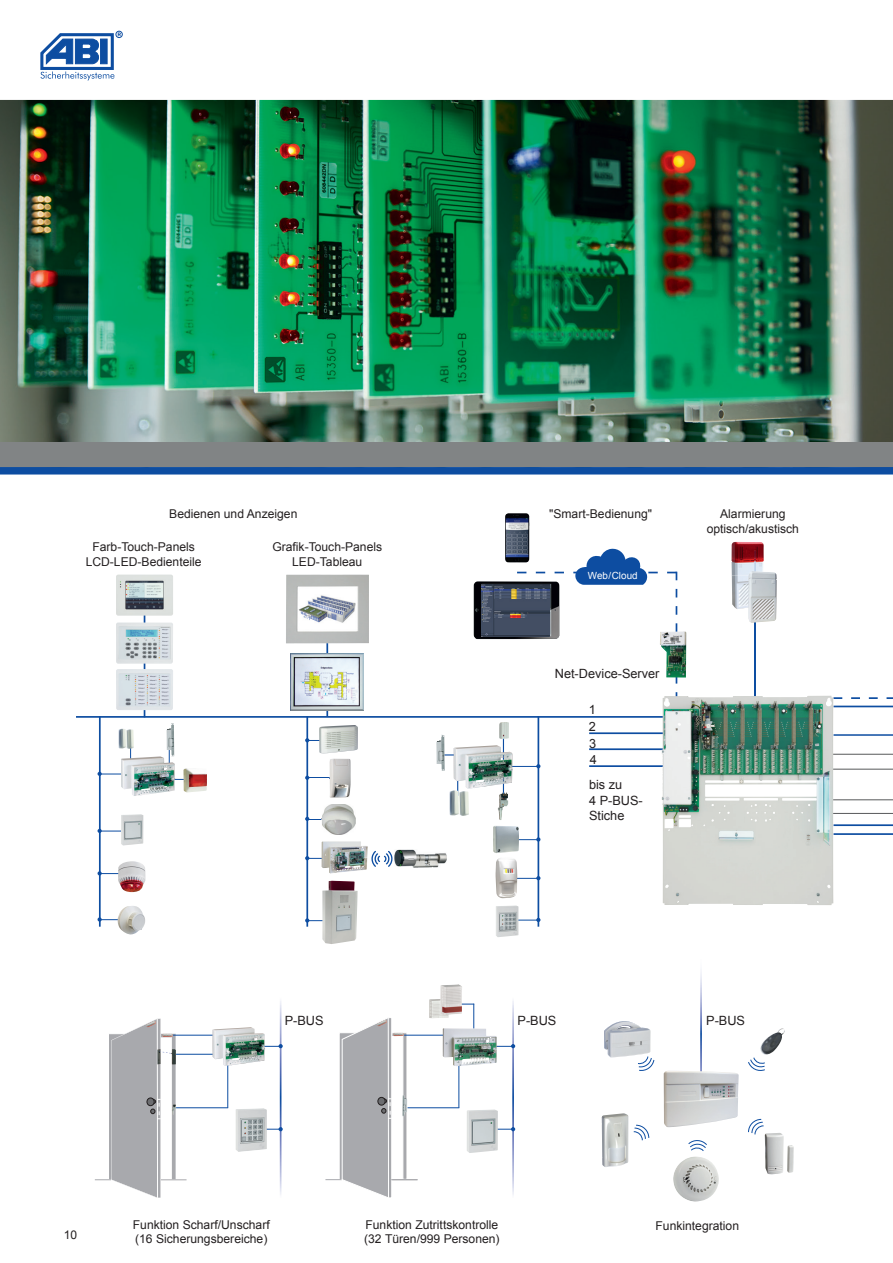
<style>
.page{position:relative;width:893px;height:1263px;background:#fff}
.page>*{position:absolute;margin:0;border:0;box-sizing:border-box;transform-origin:0 0}
.t1{font:12.75px/16.6px "Arial";color:#231f20}
.t2{font:12.15px/14.5px "Arial";color:#231f20;text-align:center}
.t3{font:12px "Arial";color:#231f20}
.t4{font:9.9px "Arial";color:#fff}
</style>
<div class="page">
<div style="left:116px;top:31px;width:7px;height:7px;border:1px solid #0d4da1;border-radius:50%"></div>
<svg style="left:40px;top:32px;width:81px;height:49px"></svg>
<img style="left:0;top:100px;width:893px;height:343px">
<div style="left:0;top:467px;width:893px;height:7px;background:#0d4da1"></div>
<div style="left:0;top:443px;width:893px;height:24px;background:#818485"></div>
<hr style="left:144px;top:583px;width:1px;height:134px;background:#0d4da1">
<hr style="left:326px;top:582px;width:2px;height:134px;background:#0d4da1">
<img style="left:116px;top:574px;width:57px;height:42px">
<img style="left:116px;top:622px;width:57px;height:42px">
<img style="left:116px;top:669px;width:57px;height:41px">
<img style="left:291px;top:654px;width:73px;height:56px">
<hr style="left:754px;top:551px;width:2px;height:170px;background:#0d4da1">
<svg style="left:771px;top:585px;width:6px;height:2px"></svg>
<img style="left:677px;top:631px;width:9px;height:46px">
<svg style="left:833px;top:697px;width:60px;height:2px"></svg>
<hr style="left:239px;top:1046px;width:41px;height:1px;background:#0d4da1">
<hr style="left:471px;top:1046px;width:41px;height:1px;background:#0d4da1">
<svg style="left:279px;top:1044px;width:4px;height:4px"></svg>
<svg style="left:511px;top:1044px;width:4px;height:4px"></svg>
<hr style="left:239px;top:1129px;width:41px;height:1px;background:#0d4da1">
<hr style="left:471px;top:1129px;width:41px;height:1px;background:#0d4da1">
<svg style="left:279px;top:1127px;width:4px;height:4px"></svg>
<svg style="left:511px;top:1127px;width:4px;height:4px"></svg>
<hr style="left:176px;top:1054px;width:58px;height:1px;background:#0d4da1">
<hr style="left:176px;top:1107px;width:52px;height:1px;background:#0d4da1">
<hr style="left:407px;top:1107px;width:52px;height:1px;background:#0d4da1">
<hr style="left:227px;top:1050px;width:1px;height:58px;background:#0d4da1">
<hr style="left:458px;top:1050px;width:1px;height:58px;background:#0d4da1">
<hr style="left:473px;top:1004px;width:1px;height:31px;background:#0d4da1">
<svg style="left:458px;top:1004px;width:16px;height:1px"></svg>
<img style="left:429px;top:999px;width:20px;height:19px">
<img style="left:440px;top:984px;width:18px;height:31px">
<img style="left:236px;top:1108px;width:31px;height:44px">
<img style="left:467px;top:1109px;width:31px;height:44px">
<svg style="left:95px;top:1018px;width:92px;height:180px"></svg>
<img style="left:286px;top:575px;width:83px;height:68px">
<img style="left:731px;top:542px;width:33px;height:64px">
<img style="left:754px;top:551px;width:2px;height:20px">
<img style="left:748px;top:571px;width:23px;height:52px">
<svg style="left:517px;top:548px;width:160px;height:148px"></svg>
<img style="left:602px;top:1113px;width:26px;height:54px">
<img style="left:604px;top:1021px;width:47px;height:36px">
<svg style="left:633px;top:1124px;width:16px;height:17px"></svg>
<svg style="left:748px;top:1119px;width:16px;height:16px"></svg>
<svg style="left:637px;top:1056px;width:17px;height:15px"></svg>
<svg style="left:688px;top:1140px;width:19px;height:11px"></svg>
<img style="left:760px;top:1028px;width:25px;height:27px">
<svg style="left:748px;top:1057px;width:17px;height:14px"></svg>
<img style="left:765px;top:1133px;width:29px;height:41px">
<img style="left:673px;top:1156px;width:46px;height:45px">
<img style="left:664px;top:1071px;width:75px;height:56px">
<svg style="left:325px;top:1018px;width:93px;height:180px"></svg>
<img style="left:474px;top:581px;width:85px;height:58px">
<img style="left:482px;top:585px;width:67px;height:52px">
<img style="left:505px;top:513px;width:24px;height:50px">
<hr style="left:589px;top:732px;width:156px;height:2px;background:#0d4da1">
<hr style="left:589px;top:748px;width:156px;height:2px;background:#0d4da1">
<hr style="left:589px;top:765px;width:156px;height:2px;background:#0d4da1">
<hr style="left:76px;top:716px;width:727px;height:2px;background:#0d4da1">
<hr style="left:99px;top:716px;width:2px;height:211px;background:#0d4da1">
<hr style="left:101px;top:830px;width:31px;height:1px;background:#0d4da1">
<img style="left:121px;top:814px;width:22px;height:31px">
<hr style="left:101px;top:773px;width:51px;height:1px;background:#0d4da1">
<hr style="left:165px;top:779px;width:42px;height:1px;background:#0d4da1">
<img style="left:183px;top:768px;width:24px;height:24px">
<img style="left:121px;top:756px;width:54px;height:40px">
<img style="left:167px;top:728px;width:4px;height:20px">
<img style="left:119px;top:729px;width:15px;height:20px">
<hr style="left:538px;top:716px;width:1px;height:211px;background:#0d4da1">
<hr style="left:486px;top:766px;width:51px;height:1px;background:#0d4da1">
<hr style="left:503px;top:737px;width:1px;height:59px;background:#0d4da1">
<img style="left:498px;top:792px;width:10px;height:28px">
<img style="left:450px;top:790px;width:19px;height:26px">
<img style="left:499px;top:722px;width:10px;height:17px">
<img style="left:436px;top:740px;width:5px;height:22px">
<img style="left:454px;top:745px;width:59px;height:44px">
<hr style="left:497px;top:878px;width:40px;height:1px;background:#0d4da1">
<img style="left:496px;top:858px;width:21px;height:40px">
<hr style="left:497px;top:839px;width:40px;height:1px;background:#0d4da1">
<img style="left:493px;top:826px;width:26px;height:27px">
<hr style="left:101px;top:919px;width:31px;height:1px;background:#0d4da1">
<img style="left:118px;top:906px;width:27px;height:28px">
<hr style="left:101px;top:873px;width:31px;height:1px;background:#0d4da1">
<img style="left:118px;top:861px;width:27px;height:31px">
<hr style="left:306px;top:716px;width:2px;height:211px;background:#0d4da1">
<hr style="left:308px;top:920px;width:40px;height:1px;background:#0d4da1">
<img style="left:322px;top:881px;width:36px;height:63px">
<hr style="left:308px;top:740px;width:40px;height:1px;background:#0d4da1">
<img style="left:319px;top:725px;width:39px;height:28px">
<hr style="left:308px;top:777px;width:40px;height:1px;background:#0d4da1">
<img style="left:330px;top:759px;width:20px;height:38px">
<svg style="left:330px;top:777px;width:18px;height:1px"></svg>
<hr style="left:308px;top:818px;width:40px;height:1px;background:#0d4da1">
<img style="left:322px;top:804px;width:34px;height:31px">
<svg style="left:322px;top:818px;width:26px;height:1px"></svg>
<hr style="left:497px;top:920px;width:41px;height:1px;background:#0d4da1">
<img style="left:496px;top:905px;width:22px;height:32px">
<hr style="left:308px;top:858px;width:51px;height:1px;background:#0d4da1">
<img style="left:395px;top:849px;width:51px;height:19px">
<img style="left:322px;top:841px;width:46px;height:32px">
<svg style="left:371px;top:851px;width:22px;height:16px"></svg>
<svg style="left:833px;top:705px;width:60px;height:198px"></svg>
<hr style="left:173px;top:1035px;width:62px;height:1px;background:#0d4da1">
<hr style="left:404px;top:1035px;width:62px;height:1px;background:#0d4da1">
<img style="left:212px;top:1027px;width:53px;height:39px">
<img style="left:443px;top:1028px;width:54px;height:38px">
<img style="left:662px;top:696px;width:171px;height:209px">
<p class="t2" style="left:169px;top:507px;width:130px">Bedienen und Anzeigen</p>
<p class="t2" style="left:86px;top:540px;width:117px">Farb-Touch-Panels<br>LCD-LED-Bedienteile</p>
<p class="t2" style="left:272px;top:540px;width:111px">Grafik-Touch-Panels<br>LED-Tableau</p>
<p class="t2" style="left:549px;top:507px;width:105px">"Smart-Bedienung"</p>
<p class="t4" style="left:588px;top:569px;width:51px">Web/Cloud</p>
<p class="t1" style="left:555px;top:665px;width:106px">Net-Device-Server</p>
<p class="t1" style="left:589px;top:702px;width:10px;text-align:justify">1<br>2<br>3<br>4</p>
<p class="t1" style="left:589px;top:777px;width:55px;line-height:15.3px">bis zu<br>4 P-BUS-<br>Stiche</p>
<p class="t2" style="left:707px;top:507px;width:94px">Alarmierung optisch/akustisch</p>
<p class="t1" style="left:285px;top:1012px;width:40px">P-BUS</p>
<p class="t1" style="left:517px;top:1012px;width:40px">P-BUS</p>
<p class="t1" style="left:706px;top:1012px;width:40px">P-BUS</p>
<p class="t3" style="left:64px;top:1227px;width:15px">10</p>
<p class="t2" style="left:133px;top:1217px;width:138px;text-align:left">Funktion Scharf/Unscharf (16 Sicherungsbereiche)</p>
<p class="t2" style="left:364px;top:1217px;width:137px;text-align:left">Funktion Zutrittskontrolle (32 Türen/999 Personen)</p>
<p class="t2" style="left:655px;top:1219px;width:85px">Funkintegration</p>
</div>
